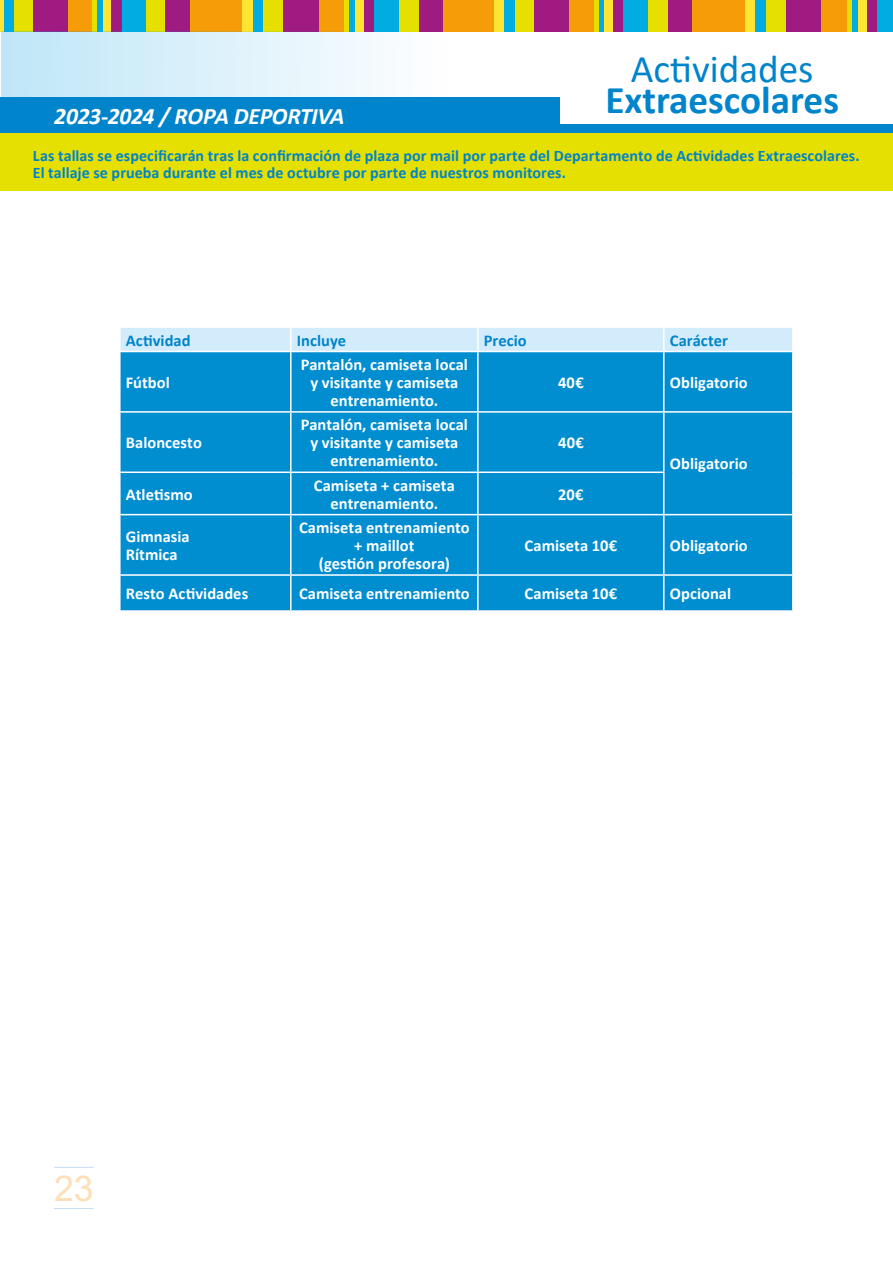
<style>
.page{position:relative;width:893px;height:1263px;background:#fff}
.page>*{position:absolute;margin:0;border:0;box-sizing:border-box;transform-origin:0 0}
.t1{font:700 39.3px "Calibri";color:#0084cb}
.t2{font:39.3px "Calibri";color:#0084cb}
.t3{font:35.55px "Arial";color:#fedfb7}
.t4{font:italic 700 23.7px "Calibri";letter-spacing:-.015em;color:#fff}
.t5{font:700 16.5px/18px "Calibri";color:#fff;text-align:center}
.t6{font:700 16.5px "Calibri";color:#0084cb}
.t7{font:700 16.05px/17.5px "Calibri";letter-spacing:.005em;color:#0084cb}
</style>
<div class="page">
<div style="left:821px;top:0;width:26px;height:31px;background:#f59c08"></div>
<div style="left:691px;top:0;width:54px;height:31px;background:#f59c08"></div>
<div style="left:745px;top:0;width:10px;height:31px;background:#ffe532"></div>
<div style="left:857px;top:0;width:10px;height:31px;background:#ffe532"></div>
<div style="left:785px;top:0;width:36px;height:31px;background:#a01b81"></div>
<div style="left:667px;top:0;width:24px;height:31px;background:#a01b81"></div>
<div style="left:867px;top:0;width:11px;height:31px;background:#a01b81"></div>
<div style="left:755px;top:0;width:10px;height:31px;background:#00ace1"></div>
<div style="left:878px;top:0;width:15px;height:31px;background:#00ace1"></div>
<div style="left:852px;top:0;width:5px;height:31px;background:#00ace1"></div>
<div style="left:847px;top:0;width:5px;height:31px;background:#e6e000"></div>
<div style="left:766px;top:0;width:19px;height:31px;background:#e6e000"></div>
<div style="left:568px;top:0;width:26px;height:31px;background:#f59c08"></div>
<div style="left:443px;top:0;width:51px;height:31px;background:#f59c08"></div>
<div style="left:494px;top:0;width:11px;height:31px;background:#ffe532"></div>
<div style="left:604px;top:0;width:9px;height:31px;background:#ffe532"></div>
<div style="left:534px;top:0;width:34px;height:31px;background:#a01b81"></div>
<div style="left:419px;top:0;width:24px;height:31px;background:#a01b81"></div>
<div style="left:613px;top:0;width:10px;height:31px;background:#a01b81"></div>
<div style="left:505px;top:0;width:10px;height:31px;background:#00ace1"></div>
<div style="left:623px;top:0;width:25px;height:31px;background:#00ace1"></div>
<div style="left:598px;top:0;width:6px;height:31px;background:#00ace1"></div>
<hr style="left:594px;top:0;width:4px;height:31px;background:#e6e000">
<div style="left:515px;top:0;width:19px;height:31px;background:#e6e000"></div>
<div style="left:648px;top:0;width:19px;height:31px;background:#e6e000"></div>
<div style="left:67px;top:0;width:25px;height:31px;background:#f59c08"></div>
<hr style="left:0;top:0;width:4px;height:31px;background:#ffe532">
<div style="left:102px;top:0;width:10px;height:31px;background:#ffe532"></div>
<div style="left:33px;top:0;width:34px;height:31px;background:#a01b81"></div>
<div style="left:112px;top:0;width:10px;height:31px;background:#a01b81"></div>
<div style="left:4px;top:0;width:10px;height:31px;background:#00ace1"></div>
<div style="left:122px;top:0;width:24px;height:31px;background:#00ace1"></div>
<div style="left:97px;top:0;width:5px;height:31px;background:#00ace1"></div>
<div style="left:92px;top:0;width:5px;height:31px;background:#e6e000"></div>
<div style="left:14px;top:0;width:19px;height:31px;background:#e6e000"></div>
<div style="left:146px;top:0;width:19px;height:31px;background:#e6e000"></div>
<div style="left:318px;top:0;width:26px;height:31px;background:#f59c08"></div>
<div style="left:189px;top:0;width:53px;height:31px;background:#f59c08"></div>
<div style="left:242px;top:0;width:11px;height:31px;background:#ffe532"></div>
<div style="left:354px;top:0;width:10px;height:31px;background:#ffe532"></div>
<div style="left:283px;top:0;width:35px;height:31px;background:#a01b81"></div>
<div style="left:165px;top:0;width:24px;height:31px;background:#a01b81"></div>
<div style="left:364px;top:0;width:11px;height:31px;background:#a01b81"></div>
<div style="left:253px;top:0;width:11px;height:31px;background:#00ace1"></div>
<div style="left:375px;top:0;width:25px;height:31px;background:#00ace1"></div>
<div style="left:349px;top:0;width:5px;height:31px;background:#00ace1"></div>
<div style="left:344px;top:0;width:5px;height:31px;background:#e6e000"></div>
<div style="left:264px;top:0;width:19px;height:31px;background:#e6e000"></div>
<div style="left:399px;top:0;width:20px;height:31px;background:#e6e000"></div>
<hr style="left:54px;top:1167px;width:40px;height:1px;background:#c6ddf4">
<hr style="left:54px;top:1208px;width:40px;height:1px;background:#c6ddf4">
<svg style="left:1px;top:31px;width:892px;height:66px"></svg>
<div style="left:0;top:124px;width:893px;height:10px;background:#0084cb"></div>
<div style="left:0;top:97px;width:560px;height:31px;background:#0084cb"></div>
<div style="left:121px;top:328px;width:671px;height:23px;background:#d2ecfc"></div>
<div style="left:121px;top:352px;width:671px;height:258px;background:#008ed1"></div>
<hr style="left:663px;top:328px;width:2px;height:23px;background:#fff">
<hr style="left:663px;top:352px;width:2px;height:59px;background:#fff">
<hr style="left:663px;top:413px;width:2px;height:58px;background:#fff">
<hr style="left:663px;top:473px;width:2px;height:41px;background:#fff">
<hr style="left:663px;top:515px;width:2px;height:59px;background:#fff">
<hr style="left:663px;top:576px;width:2px;height:34px;background:#fff">
<hr style="left:291px;top:411px;width:187px;height:2px;background:#fff">
<hr style="left:478px;top:411px;width:186px;height:2px;background:#fff">
<hr style="left:664px;top:411px;width:130px;height:2px;background:#fff">
<hr style="left:478px;top:471px;width:187px;height:2px;background:#fff">
<hr style="left:478px;top:514px;width:186px;height:1px;background:#fff">
<hr style="left:478px;top:574px;width:186px;height:2px;background:#fff">
<hr style="left:119px;top:471px;width:172px;height:2px;background:#fff">
<hr style="left:119px;top:514px;width:172px;height:1px;background:#fff">
<hr style="left:119px;top:574px;width:172px;height:2px;background:#fff">
<hr style="left:290px;top:328px;width:2px;height:23px;background:#fff">
<hr style="left:477px;top:328px;width:2px;height:23px;background:#fff">
<hr style="left:290px;top:352px;width:2px;height:59px;background:#fff">
<hr style="left:477px;top:352px;width:2px;height:59px;background:#fff">
<hr style="left:477px;top:413px;width:2px;height:58px;background:#fff">
<hr style="left:291px;top:471px;width:187px;height:2px;background:#fff">
<hr style="left:477px;top:473px;width:2px;height:41px;background:#fff">
<hr style="left:477px;top:515px;width:2px;height:59px;background:#fff">
<hr style="left:477px;top:576px;width:2px;height:34px;background:#fff">
<hr style="left:290px;top:413px;width:2px;height:58px;background:#fff">
<hr style="left:290px;top:473px;width:2px;height:41px;background:#fff">
<hr style="left:290px;top:515px;width:2px;height:59px;background:#fff">
<hr style="left:290px;top:576px;width:2px;height:34px;background:#fff">
<hr style="left:119px;top:411px;width:172px;height:2px;background:#fff">
<hr style="left:291px;top:514px;width:187px;height:1px;background:#fff">
<hr style="left:291px;top:574px;width:187px;height:2px;background:#fff">
<hr style="left:664px;top:514px;width:130px;height:1px;background:#fff">
<hr style="left:664px;top:574px;width:130px;height:2px;background:#fff">
<div style="left:0;top:134px;width:893px;height:57px;background:#e6e000"></div>
<h3 class="t4" style="left:54px;top:105px;width:292px">2023-2024 / ROPA DEPORTIVA</h3>
<h1 class="t2" style="left:631px;top:41px;width:184px">Actividades</h1>
<h1 class="t1" style="left:605px;top:80px;width:235px">Extraescolares</h1>
<p class="t7" style="left:33px;top:146px;width:828px">Las tallas se especificarán tras la confirmación de plaza por mail por parte del Departamento de Actividades Extraescolares.<br>El tallaje se prueba durante el mes de octubre por parte de nuestros monitores.</p>
<p class="t6" style="left:126px;top:328px;width:66px">Actividad</p>
<p class="t6" style="left:297px;top:332px;width:51px">Incluye</p>
<p class="t6" style="left:484px;top:332px;width:44px">Precio</p>
<p class="t6" style="left:670px;top:332px;width:60px">Carácter</p>
<p class="t5" style="left:126px;top:374px;width:46px">Fútbol</p>
<p class="t5" style="left:301px;top:356px;width:169px">Pantalón, camiseta local y visitante y camiseta entrenamiento.</p>
<p class="t5" style="left:558px;top:374px;width:27px">40€</p>
<p class="t5" style="left:670px;top:374px;width:79px">Obligatorio</p>
<p class="t5" style="left:126px;top:434px;width:78px">Baloncesto</p>
<p class="t5" style="left:301px;top:416px;width:169px">Pantalón, camiseta local y visitante y camiseta entrenamiento.</p>
<p class="t5" style="left:558px;top:434px;width:27px">40€</p>
<p class="t5" style="left:670px;top:455px;width:79px">Obligatorio</p>
<p class="t5" style="left:126px;top:485px;width:68px">Atletismo</p>
<p class="t5" style="left:314px;top:476px;width:142px">Camiseta + camiseta entrenamiento.</p>
<p class="t5" style="left:558px;top:485px;width:27px">20€</p>
<p class="t5" style="left:126px;top:528px;width:65px;text-align:left">Gimnasia<br>Rítmica</p>
<p class="t5" style="left:299px;top:519px;width:172px">Camiseta entrenamiento + maillot<br>(gestión profesora)</p>
<p class="t5" style="left:525px;top:537px;width:94px">Camiseta 10€</p>
<p class="t5" style="left:670px;top:537px;width:79px">Obligatorio</p>
<p class="t5" style="left:126px;top:584px;width:124px">Resto Actividades</p>
<p class="t5" style="left:299px;top:585px;width:172px">Camiseta entrenamiento</p>
<p class="t5" style="left:525px;top:585px;width:94px">Camiseta 10€</p>
<p class="t5" style="left:670px;top:585px;width:63px">Opcional</p>
<h2 class="t3" style="left:54px;top:1168px;width:41px">23</h2>
</div>
